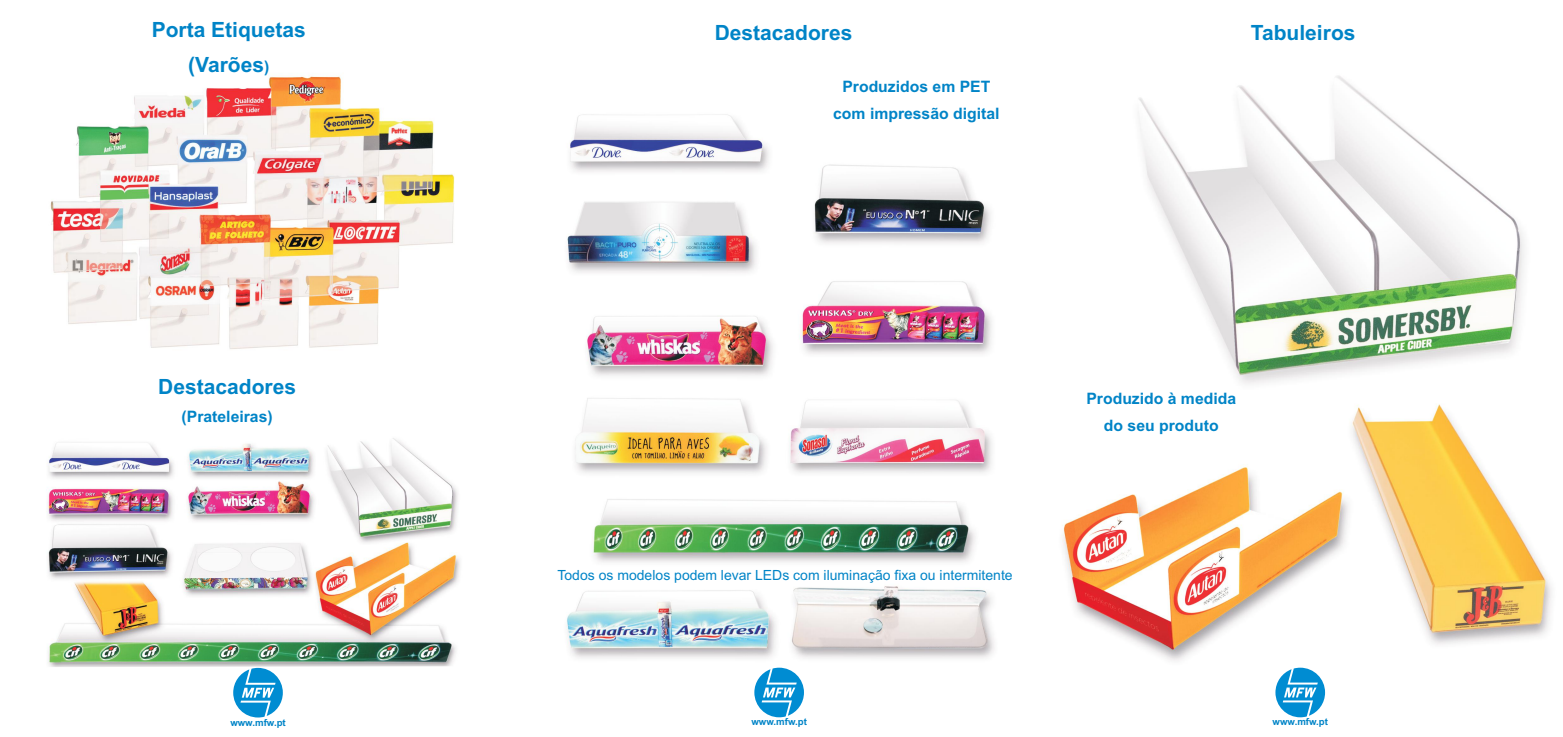
<style>
.page{position:relative;width:1563px;height:737px;background:#fff}
.page>*{position:absolute;margin:0;border:0;box-sizing:border-box;transform-origin:0 0}
.t1{font:700 21px/35.2px "Arial";color:#0084c7;text-align:center}
.t2{font:700 15.75px/26.4px "Arial";color:#0084c7;text-align:center}
.t3{font:14px "Arial";color:#0084c7}
.t4{font:700 9.62px "Arial";color:#0084c7}
.s1{font-size:15.75px}
</style>
<div class="page">
<img style="left:566px;top:114px;width:429px;height:545px">
<img style="left:1061px;top:75px;width:491px;height:643px">
<svg style="left:754px;top:667px;width:50px;height:50px"></svg>
<svg style="left:233px;top:668px;width:50px;height:49px"></svg>
<svg style="left:1275px;top:667px;width:50px;height:50px"></svg>
<img style="left:47px;top:76px;width:413px;height:591px">
<h1 class="t1" style="left:152px;top:14px;width:156px">Porta Etiquetas (Varões<span class="s1">)</span></h1>
<h1 class="t1" style="left:158px;top:371px;width:139px">Destacadores</h1>
<p class="t2" style="left:182px;top:405px;width:93px">(Prateleiras)</p>
<h1 class="t1" style="left:715px;top:17px;width:139px">Destacadores</h1>
<p class="t2" style="left:833px;top:75px;width:168px">Produzidos em PET com impressão digital</p>
<h1 class="t1" style="left:1251px;top:17px;width:106px">Tabuleiros</h1>
<p class="t3" style="left:557px;top:570px;width:457px">Todos os modelos podem levar LEDs com iluminação fixa ou intermitente</p>
<p class="t2" style="left:1086px;top:387px;width:151px">Produzido à medida do seu produto</p>
<p class="t4" style="left:230px;top:718px;width:57px">www.mfw.pt</p>
<p class="t4" style="left:751px;top:718px;width:57px">www.mfw.pt</p>
<p class="t4" style="left:1272px;top:718px;width:57px">www.mfw.pt</p>
</div>
